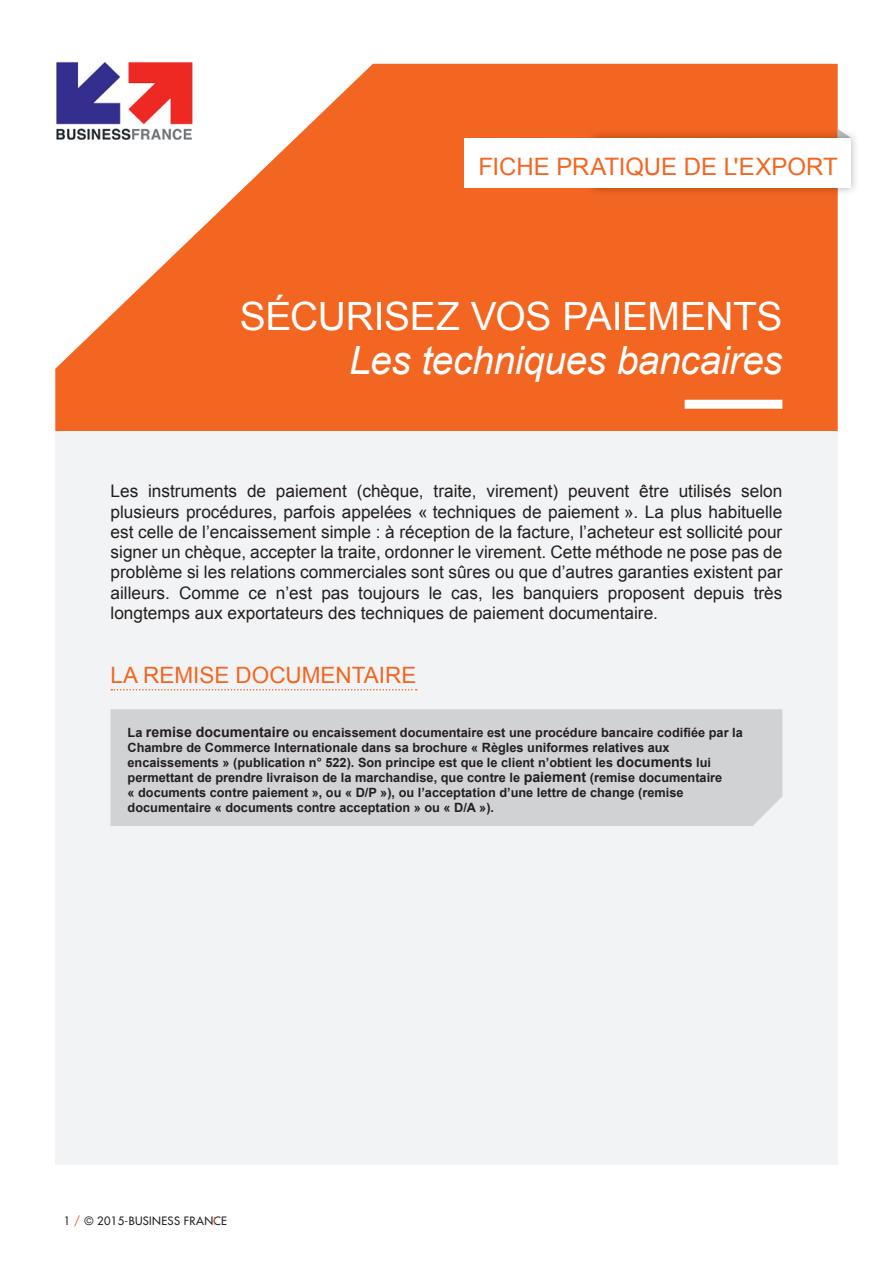
<style>
.page{position:relative;width:893px;height:1263px;background:#fff}
.page>*{position:absolute;margin:0;border:0;box-sizing:border-box;transform-origin:0 0}
.t1{font:italic 39px "Arial";letter-spacing:-.01em;color:#fff}
.t2{font:39px "Arial";letter-spacing:-.01em;color:#fff}
.t3{font:24px "Arial";letter-spacing:-.005em;color:#f36621}
.t4{font:22.5px "Arial";color:#f36621}
.t5{font:17.25px/20.2px "Arial";color:#231f20;text-align:justify}
.t6{font:700 12.75px/15px "Arial";color:#231f20}
.t7{font:500 11.25px "Futura Std";letter-spacing:.03em;color:#231f20}
.s1{font-size:14.25px}
.s2{color:#f36621}
</style>
<div class="page">
<img style="left:56px;top:62px;width:137px;height:2px">
<svg style="left:55px;top:64px;width:783px;height:368px;fill:#f36621"></svg>
<img style="left:587px;top:130px;width:269px;height:66px">
<img style="left:837px;top:130px;width:14px;height:8px">
<div style="left:464px;top:138px;width:387px;height:50px;background:#fff"></div>
<div style="left:55px;top:432px;width:783px;height:733px;background:#f2f3f4"></div>
<div style="left:685px;top:400px;width:97px;height:9px;background:#fff"></div>
<svg style="left:111px;top:689px;width:306px;height:1px"></svg>
<div style="left:111px;top:709px;width:671px;height:117px;background:#d1d2d4"></div>
<h2 class="t3" style="left:479px;top:153px;width:361px">FICHE PRATIQUE DE L'EXPORT</h2>
<h1 class="t2" style="left:240px;top:295px;width:544px">SÉCURISEZ VOS PAIEMENTS</h1>
<h1 class="t1" style="left:349px;top:339px;width:435px">Les techniques bancaires</h1>
<p class="t5" style="left:111px;top:481px;width:673px">Les instruments de paiement (chèque, traite, virement) peuvent être utilisés selon plusieurs procédures, parfois appelées « techniques de paiement ». La plus habituelle est celle de l’encaissement simple : à réception de la facture, l’acheteur est sollicité pour signer un chèque, accepter la traite, ordonner le virement. Cette méthode ne pose pas de problème si les relations commerciales sont sûres ou que d’autres garanties existent par ailleurs. Comme ce n’est pas toujours le cas, les banquiers proposent depuis très longtemps aux exportateurs des techniques de paiement documentaire.</p>
<h3 class="t4" style="left:111px;top:662px;width:307px">LA REMISE DOCUMENTAIRE</h3>
<p class="t6" style="left:128px;top:725px;width:617px">La <span class="s1">remise documentaire</span> ou encaissement documentaire est une procédure bancaire codifiée par la Chambre de Commerce Internationale dans sa brochure « Règles uniformes relatives aux encaissements » (publication n° 522). Son principe est que le client n’obtient les <span class="s1">documents</span> lui permettant de prendre livraison de la marchandise, que contre le <span class="s1">paiement</span> (remise documentaire<br>« documents contre paiement », ou « D/P »), ou l’acceptation d’une lettre de change (remise documentaire « documents contre acceptation » ou « D/A »).</p>
<p class="t7" style="left:64px;top:1214px;width:165px">1 <span class="s2">/</span> © 2015-BUSINESS FRANCE</p>
</div>
